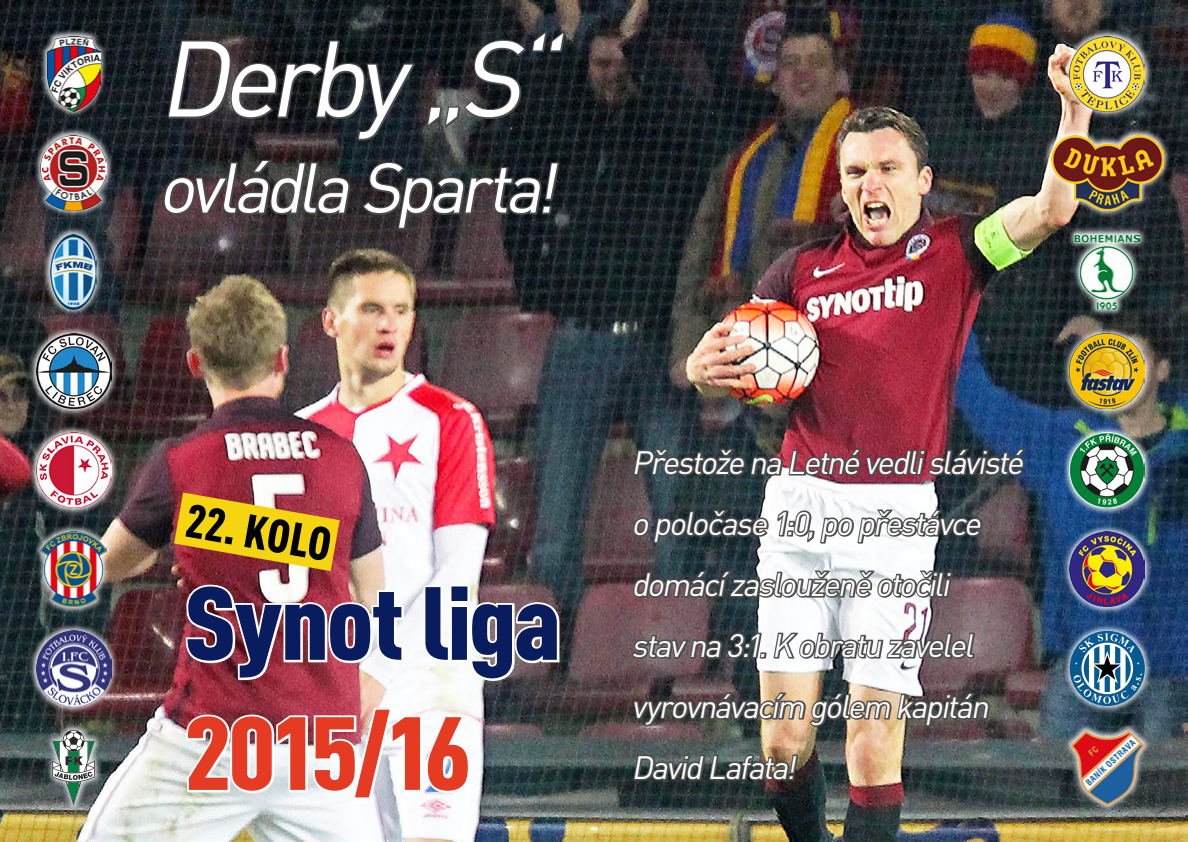
<style>
.page{position:relative;width:1188px;height:842px;background:#fff}
.page>*{position:absolute;margin:0;border:0;box-sizing:border-box;transform-origin:0 0}
.t1{font:italic 105.4px "DIN Pro";color:#fff}
.t2{font:900 condensed 102.1px "DIN Pro";letter-spacing:-.03em;color:#091d5e;scale:1.1 1}
.t3{font:900 condensed 102.1px "DIN Pro";letter-spacing:-.055em;color:#e53b22;scale:1.1 1}
.t4{font:italic 69px "DIN Pro";color:#fff}
.t5{font:900 condensed 46.4px "DIN Pro";color:#000}
.t6{font:italic 32px/61px "DIN Pro";color:#fff}
</style>
<div class="page">
<img style="left:0;top:0;width:1188px;height:842px">
<img style="left:119px;top:458px;width:276px;height:148px">
<img style="left:184px;top:583px;width:222px;height:99px">
<svg style="left:422px;top:583px;width:139px;height:100px"></svg>
<img style="left:184px;top:705px;width:288px;height:97px">
<div style="left:1063px;top:723px;width:88px;height:90px;background:#fff;opacity:.9"></div>
<img style="left:1070px;top:730px;width:74px;height:75px">
<div style="left:43px;top:227px;width:61px;height:90px;background:#fff;opacity:.9"></div>
<img style="left:50px;top:234px;width:47px;height:75px">
<div style="left:40px;top:29px;width:67px;height:90px;background:#fff;opacity:.9"></div>
<img style="left:47px;top:36px;width:53px;height:75px">
<div style="left:33px;top:128px;width:80px;height:90px;background:#fff;opacity:.9"></div>
<img style="left:41px;top:135px;width:66px;height:75px">
<div style="left:29px;top:326px;width:90px;height:90px;background:#fff;opacity:.9"></div>
<img style="left:36px;top:333px;width:75px;height:76px">
<div style="left:29px;top:425px;width:90px;height:90px;background:#fff;opacity:.9"></div>
<img style="left:36px;top:433px;width:75px;height:75px">
<div style="left:45px;top:723px;width:57px;height:89px;background:#fff;opacity:.9"></div>
<svg style="left:52px;top:730px;width:43px;height:75px"></svg>
<div style="left:1062px;top:29px;width:90px;height:90px;background:#fff;opacity:.9"></div>
<img style="left:1070px;top:36px;width:75px;height:75px">
<div style="left:1062px;top:623px;width:90px;height:90px;background:#fff;opacity:.9"></div>
<div style="left:1070px;top:631px;width:75px;height:75px;background:#065890;border-radius:50%"></div>
<svg style="left:1074px;top:633px;width:68px;height:71px"></svg>
<div style="left:33px;top:524px;width:80px;height:90px;background:#fff;opacity:.9"></div>
<img style="left:41px;top:532px;width:65px;height:75px">
<div style="left:1068px;top:227px;width:78px;height:90px;background:#fff;opacity:.9"></div>
<img style="left:1075px;top:234px;width:65px;height:75px">
<div style="left:1062px;top:425px;width:90px;height:90px;background:#fff;opacity:.9"></div>
<img style="left:1070px;top:433px;width:75px;height:75px">
<div style="left:29px;top:623px;width:90px;height:90px;background:#fff;opacity:.9"></div>
<img style="left:36px;top:631px;width:75px;height:75px">
<div style="left:1044px;top:128px;width:127px;height:90px;background:#fff;opacity:.9"></div>
<img style="left:1051px;top:135px;width:112px;height:75px">
<div style="left:1062px;top:326px;width:90px;height:90px;background:#fff;opacity:.9"></div>
<img style="left:1070px;top:333px;width:75px;height:76px">
<div style="left:1062px;top:524px;width:90px;height:90px;background:#fff;opacity:.9"></div>
<img style="left:1070px;top:532px;width:75px;height:75px">
<svg style="left:632px;top:446px;width:395px;height:33px;background:#58444c"></svg>
<svg style="left:632px;top:507px;width:353px;height:39px"></svg>
<svg style="left:632px;top:568px;width:322px;height:32px"></svg>
<svg style="left:630px;top:631px;width:347px;height:31px"></svg>
<img style="left:632px;top:690px;width:360px;height:38px">
<svg style="left:632px;top:753px;width:168px;height:31px;background:#4b4e4b"></svg>
<svg style="left:166px;top:39px;width:251px;height:103px;background:#282a2e"></svg>
<svg style="left:425px;top:27px;width:142px;height:104px;background:#272b2e"></svg>
<svg style="left:162px;top:158px;width:191px;height:58px;background:#403b3d"></svg>
<svg style="left:361px;top:161px;width:200px;height:70px;background:#323235"></svg>
<h1 class="t1" style="left:158px;top:7px;width:425px">Derby„S“</h1>
<h3 class="t4" style="left:158px;top:141px;width:415px">ovládlaSparta!</h3>
<h3 class="t5" style="left:191px;top:491px;width:148px;rotate:10deg">22. KOLO</h3>
<h2 class="t2" style="left:184px;top:560px;width:345px">Synot liga</h2>
<h2 class="t3" style="left:184px;top:690px;width:263px">2015/16</h2>
<p class="t6" style="left:631px;top:430px;width:400px">Přestožena Letnévedlislávisté o poločase1:0,po přestávce domácízaslouženěotočili stavna 3:1.K obratu zavelel vyrovnávacím gólem kapitán<br>DavidLafata!</p>
</div>
